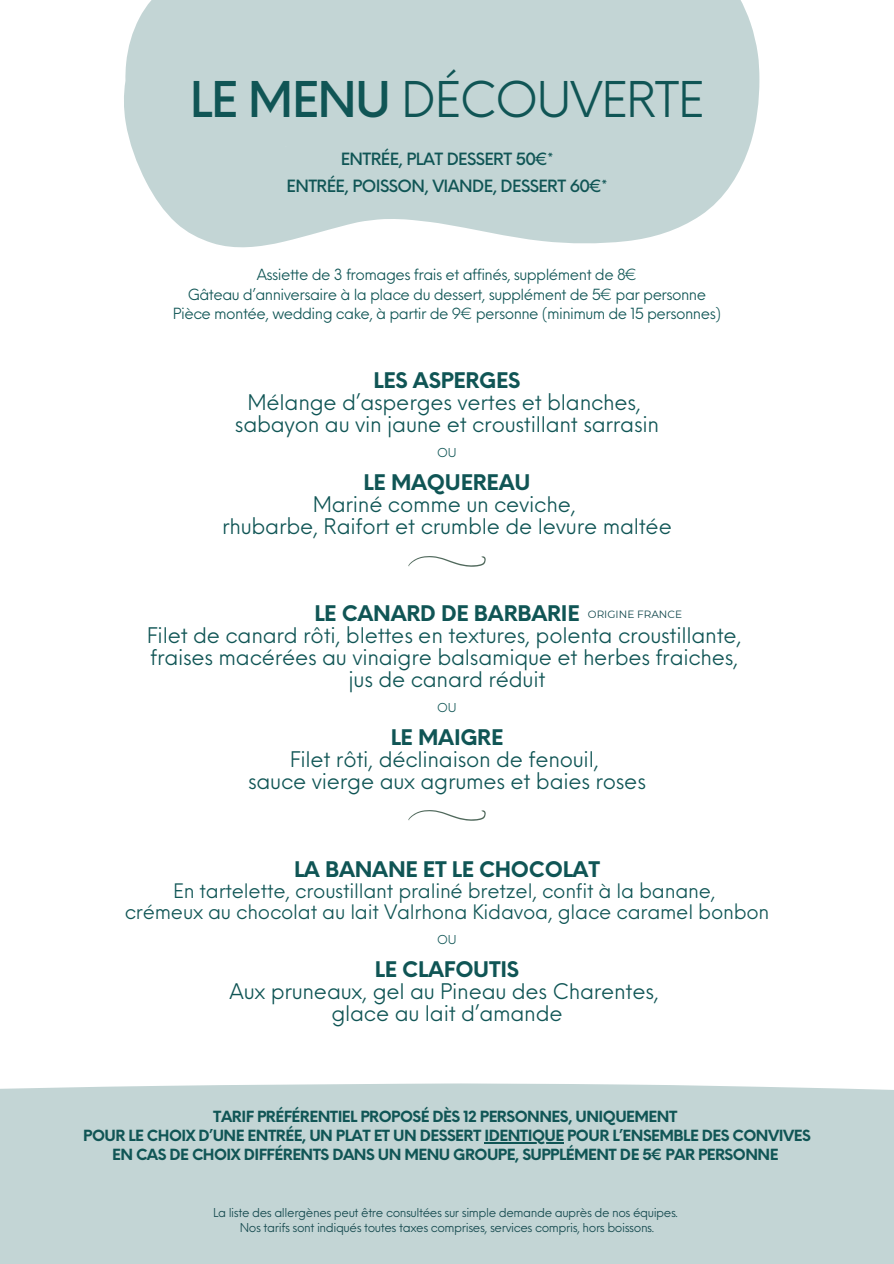
<style>
.page{position:relative;width:894px;height:1264px;background:#fff}
.page>*{position:absolute;margin:0;border:0;box-sizing:border-box;transform-origin:0 0}
.t1{font:48px "Neue Einstellung";letter-spacing:-.035em;color:#105555}
.t2{font:21px/22px "Neue Einstellung";letter-spacing:-.015em;color:#105555;text-align:center}
.t3{font:700 21px "Neue Einstellung";letter-spacing:-.015em;color:#105555}
.t4{font:19.5px "Neue Einstellung";letter-spacing:-.015em;color:#105555}
.t5{font:500 16.5px/27px "Neue Einstellung";letter-spacing:-.035em;color:#105555;text-align:center}
.t6{font:700 15px/19.2px "Neue Einstellung";letter-spacing:-.035em;color:#105555;text-align:center}
.t7{font:15px/19.2px "Neue Einstellung";letter-spacing:-.035em;color:#105555;text-align:center}
.t8{font:12px/15px "Neue Einstellung";letter-spacing:-.035em;color:#13484d;text-align:center}
.t9{font:12px "Neue Einstellung";color:#105555}
.t10{font:10.5px "Montserrat";color:#13484d}
.s1{font-weight:500}
.s2{font-weight:700}
</style>
<div class="page">
<svg style="left:124px;top:0;width:635px;height:247px;fill:#c3d5d5"></svg>
<div style="left:223px;top:0;width:512px;height:236px;background:#c3d5d5"></div>
<svg style="left:274px;top:221px;width:6px;height:3px"></svg>
<svg style="left:749px;top:19px;width:2px;height:7px"></svg>
<svg style="left:408px;top:556px;width:77px;height:11px"></svg>
<svg style="left:408px;top:810px;width:77px;height:10px"></svg>
<div style="left:0;top:1083px;width:893px;height:180px;background:#c3d5d5"></div>
<hr style="left:484px;top:1142px;width:79px;height:1px;background:#105555">
<h2 class="t1" style="left:190px;top:56px;width:515px"><span class="s1">LE MENU</span> DÉCOUVERTE</h2>
<h5 class="t5" style="left:286px;top:144px;width:322px">ENTRÉE, PLAT DESSERT 50€*<br>ENTRÉE, POISSON, VIANDE, DESSERT 60€*</h5>
<p class="t7" style="left:173px;top:264px;width:549px">Assiette de 3 fromages frais et affinés, supplément de 8€<br>Gâteau d’anniversaire à la place du dessert, supplément de 5€ par personne<br>Pièce montée, wedding cake, à partir de 9€ personne (minimum de 15 personnes)</p>
<p class="t2" style="left:235px;top:367px;width:425px"><span class="s2">LES ASPERGES<br></span>Mélange d’asperges vertes et blanches, sabayon au vin jaune et croustillant sarrasin</p>
<h1 class="t9" style="left:437px;top:442px;width:21px">OU</h1>
<h3 class="t2" style="left:222px;top:469px;width:451px"><span class="s2">LE MAQUEREAU<br></span>Mariné comme un ceviche,<br>rhubarbe, Raifort et crumble de levure maltée</h3>
<h4 class="t2" style="left:147px;top:600px;width:596px"><span class="s2">LE CANARD DE BARBARIE<br></span>Filet de canard rôti, blettes en textures, polenta croustillante, fraises macérées au vinaigre balsamique et herbes fraiches,</h4>
<h2 class="t2" style="left:348px;top:666px;width:198px">jus de canard réduit</h2>
<h2 class="t9" style="left:437px;top:697px;width:21px">OU</h2>
<h2 class="t2" style="left:289px;top:724px;width:310px"><span class="s2">LE MAIGRE<br></span>Filet rôti, déclinaison de fenouil,</h2>
<h5 class="t2" style="left:248px;top:768px;width:399px">sauce vierge aux agrumes et baies roses</h5>
<p class="t10" style="left:587px;top:608px;width:96px">ORIGINE FRANCE</p>
<h5 class="t3" style="left:294px;top:850px;width:307px">LA BANANE ET LE CHOCOLAT</h5>
<h5 class="t4" style="left:173px;top:873px;width:543px">En tartelette, croustillant praliné bretzel, confit à la banane,</h5>
<h2 class="t4" style="left:125px;top:894px;width:646px">crémeux au chocolat au lait Valrhona Kidavoa, glace caramel bonbon</h2>
<h2 class="t9" style="left:437px;top:929px;width:21px">OU</h2>
<h2 class="t2" style="left:229px;top:956px;width:430px"><span class="s2">LE CLAFOUTIS<br></span>Aux pruneaux, gel au Pineau des Charentes,</h2>
<h2 class="t2" style="left:331px;top:1000px;width:233px">glace au lait d’amande</h2>
<h5 class="t6" style="left:83px;top:1105px;width:729px">TARIF PRÉFÉRENTIEL PROPOSÉ DÈS 12 PERSONNES, UNIQUEMENT<br>POUR LE CHOIX D’UNE ENTRÉE, UN PLAT ET UN DESSERT IDENTIQUE POUR L’ENSEMBLE DES CONVIVES</h5>
<h2 class="t6" style="left:112px;top:1143px;width:667px">EN CAS DE CHOIX DIFFÉRENTS DANS UN MENU GROUPE, SUPPLÉMENT DE 5€ PAR PERSONNE</h2>
<h2 class="t8" style="left:213px;top:1203px;width:466px">La liste des allergènes peut être consultées sur simple demande auprès de nos équipes.<br>Nos tarifs sont indiqués toutes taxes comprises, services compris, hors boissons.</h2>
</div>
